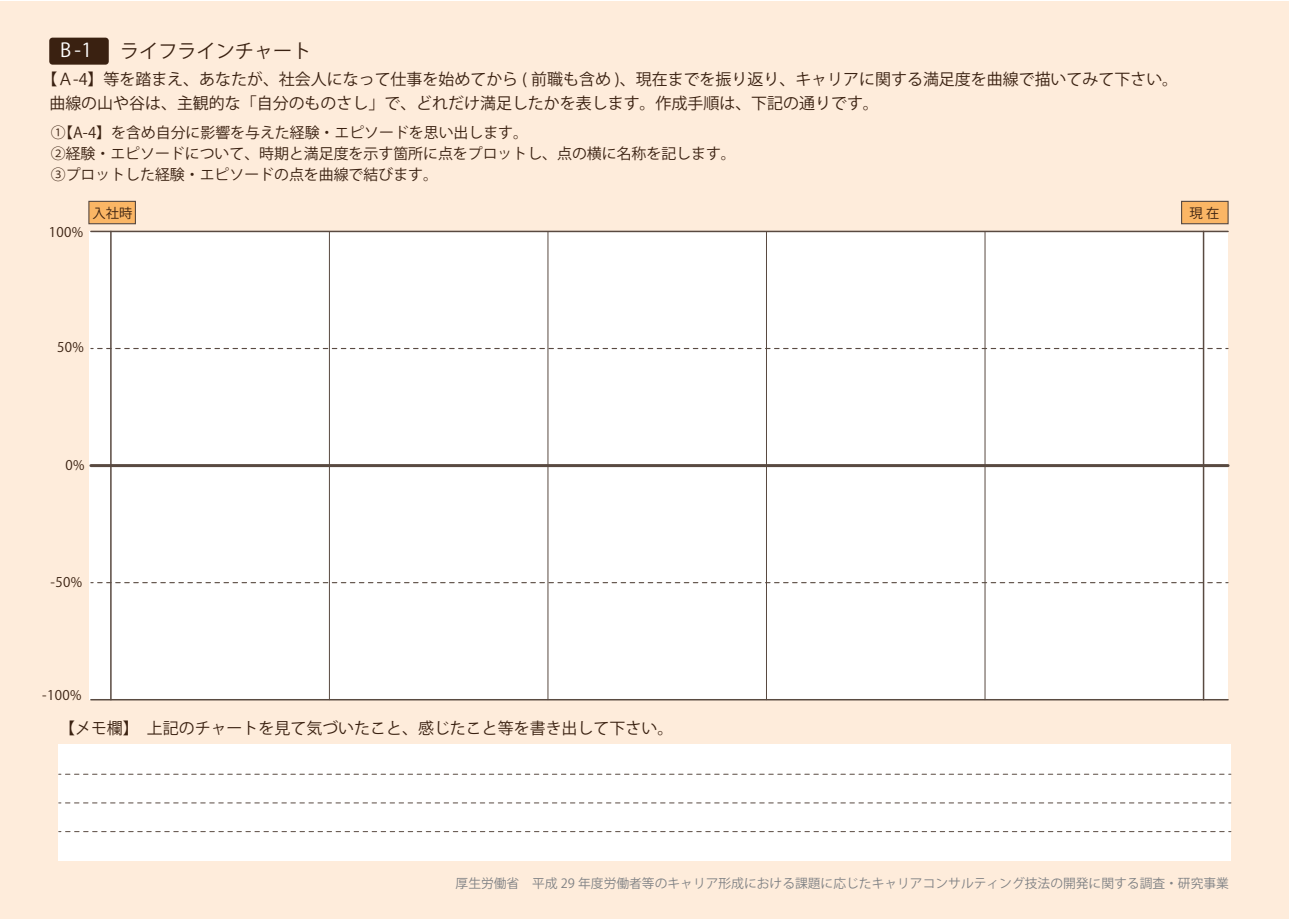
<style>
.page{position:relative;width:1289px;height:919px;background:#fff}
.page>*{position:absolute;margin:0;border:0;box-sizing:border-box;transform-origin:0 0}
.t1{font:19.2px "Tsuku A Rd Gothic Bold 90 ms RKSJ H";color:#3a2111}
.t2{font:19.2px "Tsuku A Rd Gothic Bold 90 ms RKSJ H";color:#fff}
.t3{font:15.9px/24px "Tsuku A Rd Gothic Bold 90 ms RKSJ H";color:#3a2111}
.t4{font:14.85px/21px "Tsuku A Rd Gothic Bold 90 ms RKSJ H";color:#3a2111}
.t5{font:13.35px "Tsuku A Rd Gothic Bold 90 ms RKSJ H";letter-spacing:.025em;color:#3a2111}
.t6{font:12.75px "Tsuku A Rd Gothic Bold 90 ms RKSJ H";color:#808285}
</style>
<div class="page">
<div style="left:0;top:1px;width:1288px;height:917px;background:#feecdb"></div>
<div style="left:90px;top:231px;width:1137px;height:468px;background:#fff"></div>
<hr style="left:91px;top:231px;width:1136px;height:1px;background:#594a41">
<svg style="left:91px;top:348px;width:1136px;height:1px"></svg>
<hr style="left:91px;top:464px;width:1136px;height:3px;background:#594a41">
<svg style="left:91px;top:582px;width:1136px;height:1px"></svg>
<hr style="left:91px;top:699px;width:1136px;height:1px;background:#594a41">
<hr style="left:110px;top:231px;width:2px;height:468px;background:#594a41">
<hr style="left:329px;top:231px;width:1px;height:468px;background:#594a41">
<hr style="left:547px;top:231px;width:1px;height:468px;background:#594a41">
<hr style="left:766px;top:231px;width:1px;height:468px;background:#594a41">
<hr style="left:984px;top:231px;width:1px;height:468px;background:#594a41">
<hr style="left:1202px;top:231px;width:2px;height:468px;background:#594a41">
<div style="left:58px;top:744px;width:1172px;height:117px;background:#fff"></div>
<svg style="left:59px;top:773px;width:1171px;height:1px"></svg>
<svg style="left:59px;top:802px;width:1171px;height:1px"></svg>
<svg style="left:59px;top:831px;width:1171px;height:1px"></svg>
<div style="left:88px;top:201px;width:48px;height:23px;background:#fbb665;border:1px solid #594a41"></div>
<div style="left:1180px;top:201px;width:48px;height:23px;background:#fbb665;border:1px solid #594a41"></div>
<svg style="left:49px;top:37px;width:60px;height:28px;background:#432a1a"></svg>
<p class="t1" style="left:120px;top:40px;width:193px">ライフラインチャート</p>
<p class="t3" style="left:49px;top:67px;width:1130px;text-indent:-8px">【Ａ-4】等を踏まえ、あなたが、社会人になって仕事を始めてから ( 前職も含め )、現在までを振り返り、キャリアに関する満足度を曲線で描いてみて下さい。曲線の山や谷は、主観的な「自分のものさし」で、どれだけ満足したかを表します。作成手順は、下記の通りです。</p>
<p class="t2" style="left:60px;top:39px;width:33px">B-1</p>
<p class="t4" style="left:51px;top:122px;width:686px">①【A-4】を含め自分に影響を与えた経験・エピソードを思い出します。<br>②経験・エピソードについて、時期と満足度を示す箇所に点をプロットし、点の横に名称を記します。<br>③プロットした経験・エピソードの点を曲線で結びます。</p>
<p class="t5" style="left:92px;top:205px;width:41px">入社時</p>
<p class="t5" style="left:1189px;top:205px;width:31px">現 在</p>
<p class="t5" style="left:49px;top:224px;width:36px">100%</p>
<p class="t5" style="left:57px;top:339px;width:28px">50%</p>
<p class="t5" style="left:66px;top:457px;width:21px">0%</p>
<p class="t5" style="left:50px;top:574px;width:33px">-50%</p>
<p class="t5" style="left:42px;top:687px;width:41px">-100%</p>
<p class="t3" style="left:59px;top:716px;width:615px">【メモ欄】　上記のチャートを見て気づいたこと、感じたこと等を書き出して下さい。</p>
<p class="t6" style="left:455px;top:875px;width:775px">厚生労働省　平成 29 年度労働者等のキャリア形成における課題に応じたキャリアコンサルティング技法の開発に関する調査・研究事業</p>
</div>
